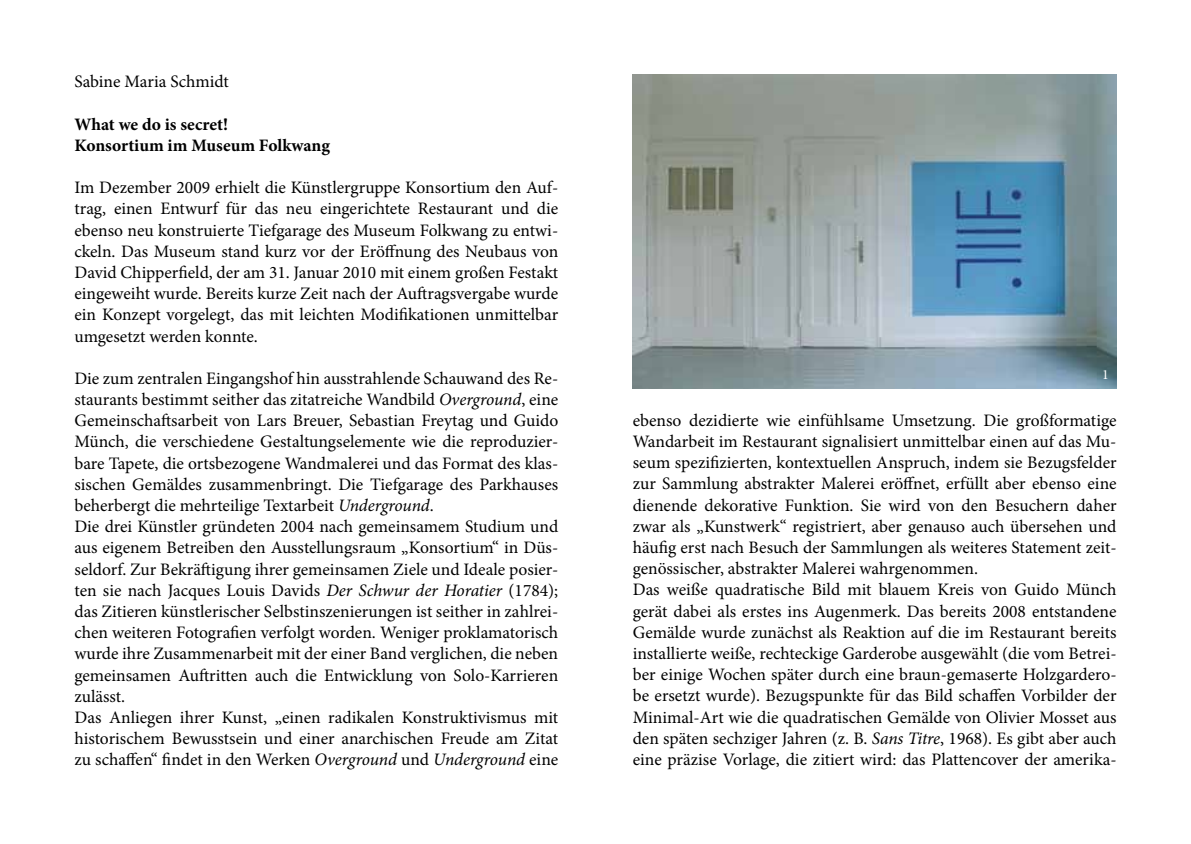
<style>
.page{position:relative;width:1191px;height:844px;background:#fff}
.page>*{position:absolute;margin:0;border:0;box-sizing:border-box;transform-origin:0 0}
.t1{font:17.5px/21.2px "Minion Pro";color:#000}
.t2{font:700 17.5px/21.2px "Minion Pro";color:#000}
.t3{font:14px "Minion Pro";color:#fff}
.s1{font-style:italic}
</style>
<div class="page">
<img style="left:632px;top:75px;width:484px;height:313px">
<p class="t1" style="left:74px;top:71px;width:156px">Sabine Maria Schmidt</p>
<p class="t2" style="left:74px;top:113px;width:257px">What we do is secret!<br>Konsortium im Museum Folkwang</p>
<p class="t1" style="left:74px;top:177px;width:485px;text-align:justify">Im Dezember 2009 erhielt die Künstlergruppe Konsortium den Auf&shy;trag, einen Entwurf für das neu eingerichtete Restaurant und die ebenso neu konstruierte Tiefgarage des Museum Folkwang zu entwi&shy;ckeln. Das Museum stand kurz vor der Eröffnung des Neubaus von David Chipperfield, der am 31. Januar 2010 mit einem großen Festakt eingeweiht wurde. Bereits kurze Zeit nach der Auftragsvergabe wurde ein Konzept vorgelegt, das mit leichten Modifikationen unmittelbar umgesetzt werden konnte.</p>
<p class="t1" style="left:74px;top:367px;width:485px">Die zum zentralen Eingangshof hin ausstrahlende Schauwand des Re&shy;staurants bestimmt seither das zitatreiche Wandbild <span class="s1">Overground</span>, eine Gemeinschaftsarbeit von Lars Breuer, Sebastian Freytag und Guido Münch, die verschiedene Gestaltungselemente wie die reproduzier&shy;bare Tapete, die ortsbezogene Wandmalerei und das Format des klas&shy;sischen Gemäldes zusammenbringt. Die Tiefgarage des Parkhauses beherbergt die mehrteilige Textarbeit <span class="s1">Underground</span>.<br>Die drei Künstler gründeten 2004 nach gemeinsamem Studium und aus eigenem Betreiben den Ausstellungsraum „Konsortium“ in Düs&shy;seldorf. Zur Bekräftigung ihrer gemeinsamen Ziele und Ideale posier&shy;ten sie nach Jacques Louis Davids <span class="s1">Der Schwur der Horatier</span> (1784); das Zitieren künstlerischer Selbstinszenierungen ist seither in zahlrei&shy;chen weiteren Fotografien verfolgt worden. Weniger proklamatorisch wurde ihre Zusammenarbeit mit der einer Band verglichen, die neben gemeinsamen Auftritten auch die Entwicklung von Solo-Karrieren zulässt.<br>Das Anliegen ihrer Kunst, „einen radikalen Konstruktivismus mit historischem Bewusstsein und einer anarchischen Freude am Zitat zu schaffen“ findet in den Werken <span class="s1">Overground</span> und <span class="s1">Underground</span> eine</p>
<p class="t3" style="left:1102px;top:365px;width:8px">1</p>
<p class="t1" style="left:632px;top:409px;width:485px">ebenso dezidierte wie einfühlsame Umsetzung. Die großformatige Wandarbeit im Restaurant signalisiert unmittelbar einen auf das Mu&shy;seum spezifizierten, kontextuellen Anspruch, indem sie Bezugsfelder zur Sammlung abstrakter Malerei eröffnet, erfüllt aber ebenso eine dienende dekorative Funktion. Sie wird von den Besuchern daher zwar als „Kunstwerk“ registriert, aber genauso auch übersehen und häufig erst nach Besuch der Sammlungen als weiteres Statement zeit&shy;genössischer, abstrakter Malerei wahrgenommen.<br>Das weiße quadratische Bild mit blauem Kreis von Guido Münch gerät dabei als erstes ins Augenmerk. Das bereits 2008 entstandene Gemälde wurde zunächst als Reaktion auf die im Restaurant bereits installierte weiße, rechteckige Garderobe ausgewählt (die vom Betrei&shy;ber einige Wochen später durch eine braun-gemaserte Holzgardero&shy;be ersetzt wurde). Bezugspunkte für das Bild schaffen Vorbilder der Minimal-Art wie die quadratischen Gemälde von Olivier Mosset aus den späten sechziger Jahren (z. B. <span class="s1">Sans Titre</span>, 1968). Es gibt aber auch eine präzise Vorlage, die zitiert wird: das Plattencover der amerika-</p>
</div>
